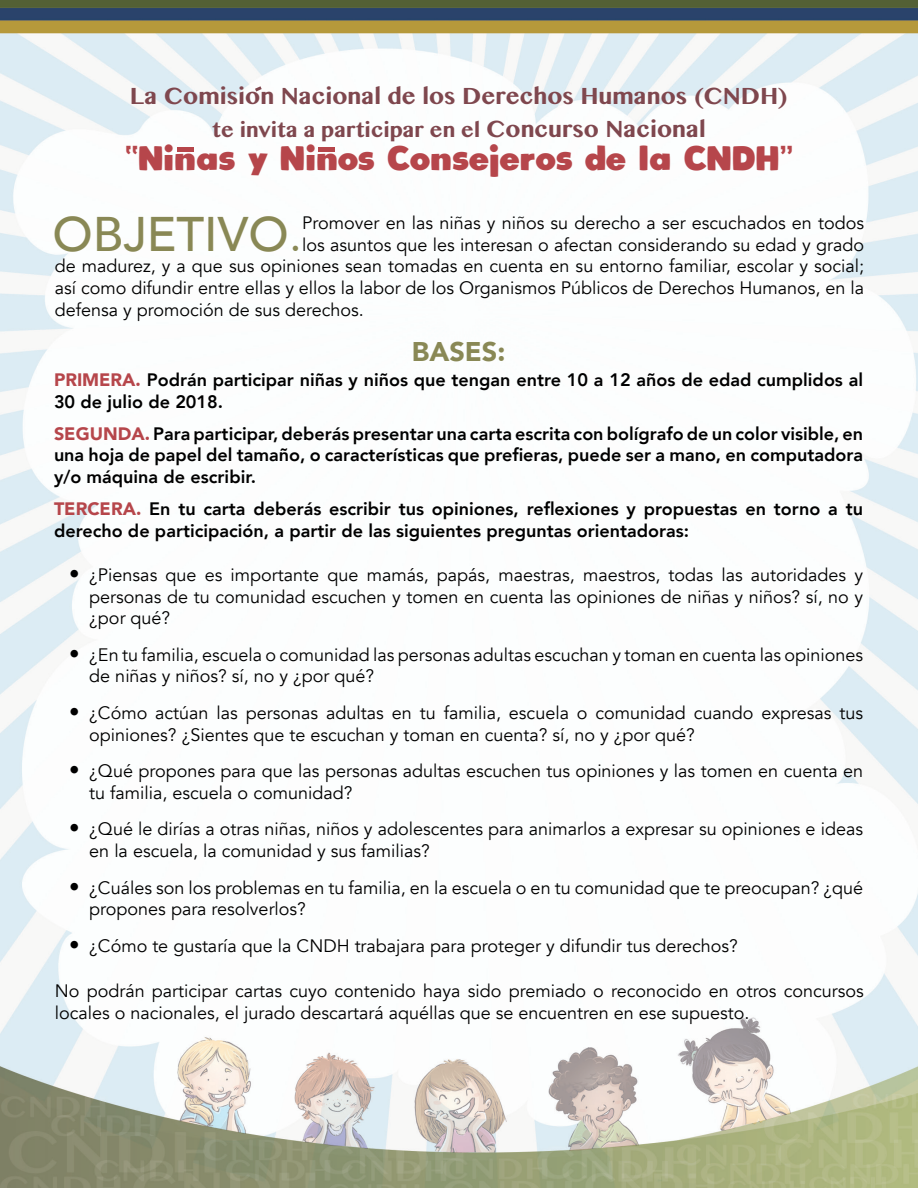
<style>
.page{position:relative;width:918px;height:1188px;background:#fff}
.page>*{position:absolute;margin:0;border:0;box-sizing:border-box;transform-origin:0 0}
.t1{font:500 48.45px "Avenir";color:#898855}
.t2{font:700 33px "Sinhala MN";color:#7f474e}
.t3{font:33px "Plumpfull";color:#b6464b}
.t4{font:700 30px "Sinhala MN";color:#7f474e}
.t5{font:900 27px "Avenir";color:#898855}
.t6{font:18px/21.6px "Avenir";color:#000}
.t7{font:800 18px/21.6px "Avenir";color:#000}
.s1{font-size:33px}
.s2{font-weight:400}
.s3{font-weight:900;color:#b6464b}
.s4{font-weight:900;font-size:21px}
</style>
<div class="page">
<img style="left:0;top:0;width:918px;height:1188px">
<div style="left:177px;top:147px;width:17px;height:5px;background:#b6464b"></div>
<div style="left:318px;top:147px;width:16px;height:5px;background:#b6464b"></div>
<svg style="left:255px;top:86px;width:7px;height:5px"></svg>
<p class="t2" style="left:130px;top:81px;width:660px">La Comision Nacional de los Derechos Humanos (CNDH)</p>
<p class="t4" style="left:212px;top:116px;width:495px">te invita a participar en el <span class="s1">Concurso Nacional</span></p>
<p class="t3" style="left:125px;top:136px;width:670px">“Ninas y Ninos Consejeros de la CNDH”</p>
<p class="t1" style="left:53px;top:192px;width:251px">OBJETIVO<span class="s2">.</span></p>
<p class="t6" style="left:302px;top:212px;width:563px">Promover en las niñas y niños su derecho a ser escuchados en todos</p>
<p class="t6" style="left:302px;top:234px;width:563px">los asuntos que les interesan o afectan considerando su edad y grado</p>
<p class="t6" style="left:55px;top:256px;width:811px">de madurez, y a que sus opiniones sean tomadas en cuenta en su entorno familiar, escolar y social;</p>
<p class="t6" style="left:55px;top:277px;width:811px">así como difundir entre ellas y ellos la labor de los Organismos Públicos de Derechos Humanos, en la</p>
<p class="t6" style="left:55px;top:299px;width:311px">defensa y promoción de sus derechos.</p>
<p class="t5" style="left:412px;top:328px;width:95px">BASES:</p>
<p class="t7" style="left:54px;top:369px;width:811px"><span class="s3">PRIMERA.</span> Podrán participar niñas y niños que tengan entre 10 a 12 años de edad cumplidos al<br>30 de julio de 2018.</p>
<p class="t7" style="left:54px;top:423px;width:811px;text-align:justify"><span class="s3">SEGUNDA.</span> Para participar, deberás presentar una carta escrita con bolígrafo de un color visible, en una hoja de papel del tamaño, o características que prefieras, puede ser a mano, en computadora y/o máquina de escribir.</p>
<p class="t7" style="left:54px;top:498px;width:811px"><span class="s3">TERCERA.</span> En tu carta deberás escribir tus opiniones, reflexiones y propuestas en torno a tu derecho de participación, a partir de las siguientes preguntas orientadoras:</p>
<p class="t6" style="left:89px;top:564px;width:775px;text-align:justify;text-indent:-20px"><span class="s4">•</span> ¿Piensas que es importante que mamás, papás, maestras, maestros, todas las autoridades y personas de tu comunidad escuchen y tomen en cuenta las opiniones de niñas y niños? sí, no y ¿por qué?</p>
<p class="t6" style="left:89px;top:644px;width:775px;text-indent:-20px"><span class="s4">•</span> ¿En tu familia, escuela o comunidad las personas adultas escuchan y toman en cuenta las opiniones de niñas y niños? sí, no y ¿por qué?</p>
<p class="t6" style="left:89px;top:702px;width:775px;text-indent:-20px"><span class="s4">•</span> ¿Cómo actúan las personas adultas en tu familia, escuela o comunidad cuando expresas tus opiniones? ¿Sientes que te escuchan y toman en cuenta? sí, no y ¿por qué?</p>
<p class="t6" style="left:89px;top:761px;width:775px;text-indent:-20px"><span class="s4">•</span> ¿Qué propones para que las personas adultas escuchen tus opiniones y las tomen en cuenta en tu familia, escuela o comunidad?</p>
<p class="t6" style="left:89px;top:819px;width:775px;text-indent:-20px"><span class="s4">•</span> ¿Qué le dirías a otras niñas, niños y adolescentes para animarlos a expresar su opiniones e ideas en la escuela, la comunidad y sus familias?</p>
<p class="t6" style="left:89px;top:877px;width:775px;text-indent:-20px"><span class="s4">•</span> ¿Cuáles son los problemas en tu familia, en la escuela o en tu comunidad que te preocupan? ¿qué propones para resolverlos?</p>
<p class="t6" style="left:69px;top:935px;width:670px"><span class="s4">•</span> ¿Cómo te gustaría que la CNDH trabajara para proteger y difundir tus derechos?</p>
<p class="t6" style="left:55px;top:980px;width:811px">No podrán participar cartas cuyo contenido haya sido premiado o reconocido en otros concursos locales o nacionales, el jurado descartará aquéllas que se encuentren en ese supuesto.</p>
</div>
